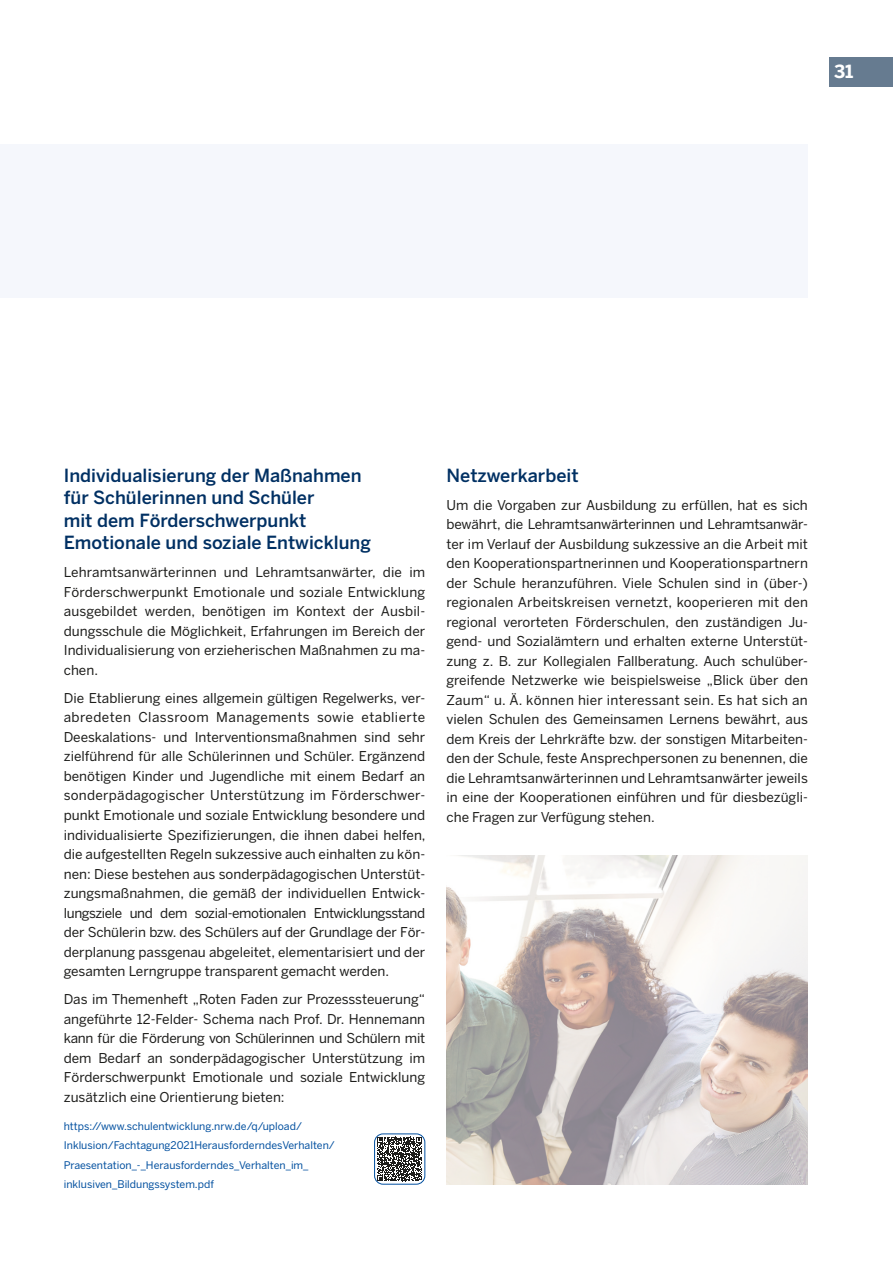
<style>
.page{position:relative;width:893px;height:1263px;background:#fff}
.page>*{position:absolute;margin:0;border:0;box-sizing:border-box;transform-origin:0 0}
.t1{font:500 18px/22.5px "Benton Sans";color:#003063}
.t2{font:700 18px "Benton Sans";color:#fff}
.t3{font:13.5px/19.5px "Benton Sans";color:#1d1d1b;text-align:justify}
.t4{font:10.5px/19.5px "Benton Sans";color:#004f9f}
</style>
<div class="page">
<img style="left:446px;top:856px;width:362px;height:328px">
<div style="left:829px;top:57px;width:64px;height:30px;background:#667b90"></div>
<div style="left:0;top:145px;width:808px;height:153px;background:#f5f7fc"></div>
<svg style="left:375px;top:1134px;width:50px;height:50px"></svg>
<svg style="left:378px;top:1137px;width:44px;height:44px"></svg>
<div style="left:374px;top:1133px;width:51px;height:51px;border:1px solid #004f9f;border-radius:9px"></div>
<p class="t2" style="left:834px;top:60px;width:21px">31</p>
<p class="t1" style="left:64px;top:464px;width:309px">Individualisierung der Maßnahmen für Schülerinnen und Schüler<br>mit dem Förderschwerpunkt<br>Emotionale und soziale Entwicklung</p>
<p class="t3" style="left:64px;top:563px;width:363px">Lehramtsanwärterinnen und Lehramtsanwärter, die im Förderschwerpunkt Emotionale und soziale Entwicklung ausgebildet werden, benötigen im Kontext der Ausbil&shy;dungsschule die Möglichkeit, Erfahrungen im Bereich der Individualisierung von erzieherischen Maßnahmen zu ma&shy;chen.</p>
<p class="t3" style="left:64px;top:688px;width:363px">Die Etablierung eines allgemein gültigen Regelwerks, ver&shy;abredeten Classroom Managements sowie etablierte Deeskalations- und Interventionsmaßnahmen sind sehr zielführend für alle Schülerinnen und Schüler. Ergänzend benötigen Kinder und Jugendliche mit einem Bedarf an sonderpädagogischer Unterstützung im Förderschwer&shy;punkt Emotionale und soziale Entwicklung besondere und individualisierte Spezifizierungen, die ihnen dabei helfen, die aufgestellten Regeln sukzessive auch einhalten zu kön&shy;nen: Diese bestehen aus sonderpädagogischen Unterstüt&shy;zungsmaßnahmen, die gemäß der individuellen Entwick&shy;lungsziele und dem sozial-emotionalen Entwicklungsstand der Schülerin bzw. des Schülers auf der Grundlage der För&shy;derplanung passgenau abgeleitet, elementarisiert und der gesamten Lerngruppe transparent gemacht werden.</p>
<p class="t3" style="left:64px;top:989px;width:363px">Das im Themenheft „Roten Faden zur Prozesssteuerung“ angeführte 12-Felder- Schema nach Prof. Dr. Hennemann kann für die Förderung von Schülerinnen und Schülern mit dem Bedarf an sonderpädagogischer Unterstützung im Förderschwerpunkt Emotionale und soziale Entwicklung zusätzlich eine Orientierung bieten:</p>
<p class="t4" style="left:64px;top:1116px;width:273px">https://www.schulentwicklung.nrw.de/q/upload/ Inklusion/Fachtagung2021HerausforderndesVerhalten/ Praesentation_-_Herausforderndes_Verhalten_im_ inklusiven_Bildungssystem.pdf</p>
<p class="t1" style="left:446px;top:464px;width:134px">Netzwerkarbeit</p>
<p class="t3" style="left:446px;top:495px;width:363px">Um die Vorgaben zur Ausbildung zu erfüllen, hat es sich bewährt, die Lehramtsanwärterinnen und Lehramtsanwär&shy;ter im Verlauf der Ausbildung sukzessive an die Arbeit mit den Kooperationspartnerinnen und Kooperationspartnern der Schule heranzuführen. Viele Schulen sind in (über-) regionalen Arbeitskreisen vernetzt, kooperieren mit den regional verorteten Förderschulen, den zuständigen Ju&shy;gend- und Sozialämtern und erhalten externe Unterstüt&shy;zung z. B. zur Kollegialen Fallberatung. Auch schulüber&shy;greifende Netzwerke wie beispielsweise „Blick über den Zaum“ u. Ä. können hier interessant sein. Es hat sich an vielen Schulen des Gemeinsamen Lernens bewährt, aus dem Kreis der Lehrkräfte bzw. der sonstigen Mitarbeiten&shy;den der Schule, feste Ansprechpersonen zu benennen, die die Lehramtsanwärterinnen und Lehramtsanwärter jeweils in eine der Kooperationen einführen und für diesbezügli&shy;che Fragen zur Verfügung stehen.</p>
</div>
